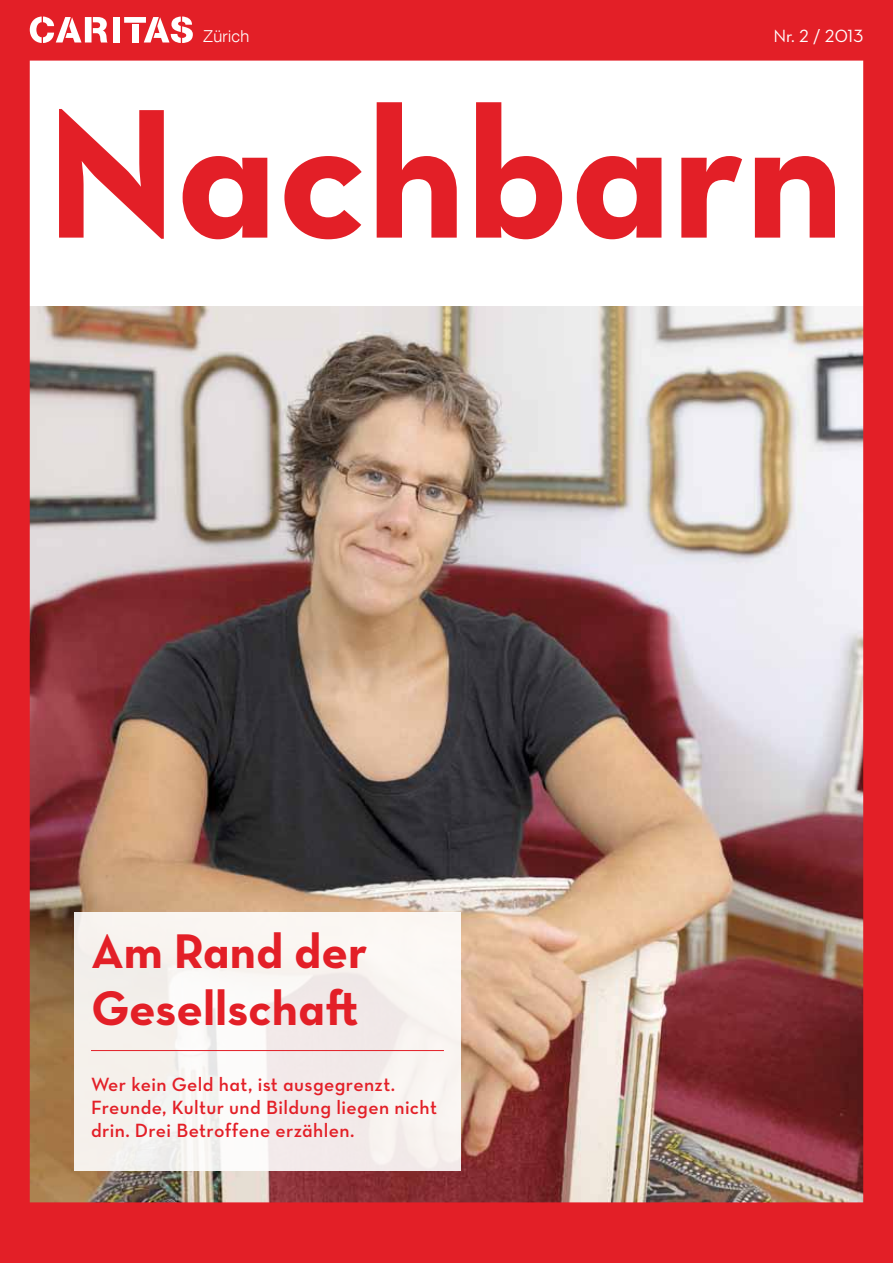
<style>
.page{position:relative;width:893px;height:1263px;background:#fff}
.page>*{position:absolute;margin:0;border:0;box-sizing:border-box;transform-origin:0 0}
.t1{font:187.5px "Neutraface Text Bold Alt";color:#e31f27}
.t2{font:49.5px/57px "Neutraface Text Bold Alt";color:#e31f27}
.t3{font:19.5px/23.4px "Neutraface Text Demi Alt";letter-spacing:.02em;color:#e31f27}
.t4{font:18px "Neutraface Text Book Alt";letter-spacing:-.005em;color:#fff}
.t5{font:300 16.5px "Helvetica Neue LT Com";letter-spacing:.02em;color:#fff}
</style>
<div class="page">
<img style="left:0;top:0;width:893px;height:1263px">
<div style="left:113px;top:17px;width:7px;height:25px;background:#fff"></div>
<svg style="left:30px;top:17px;width:78px;height:26px"></svg>
<svg style="left:124px;top:17px;width:69px;height:26px"></svg>
<p class="t5" style="left:204px;top:26px;width:47px">Zürich</p>
<p class="t4" style="left:773px;top:25px;width:91px">Nr. 2 / 2013</p>
<h1 class="t1" style="left:46px;top:53px;width:800px">Nachbarn</h1>
<h2 class="t2" style="left:91px;top:922px;width:278px">Am Rand der<br>Gesellschaft</h2>
<p class="t3" style="left:91px;top:1072px;width:347px">Wer kein Geld hat, ist ausgegrenzt.<br>Freunde, Kultur und Bildung liegen nicht drin. Drei Betroffene erzählen.</p>
</div>
